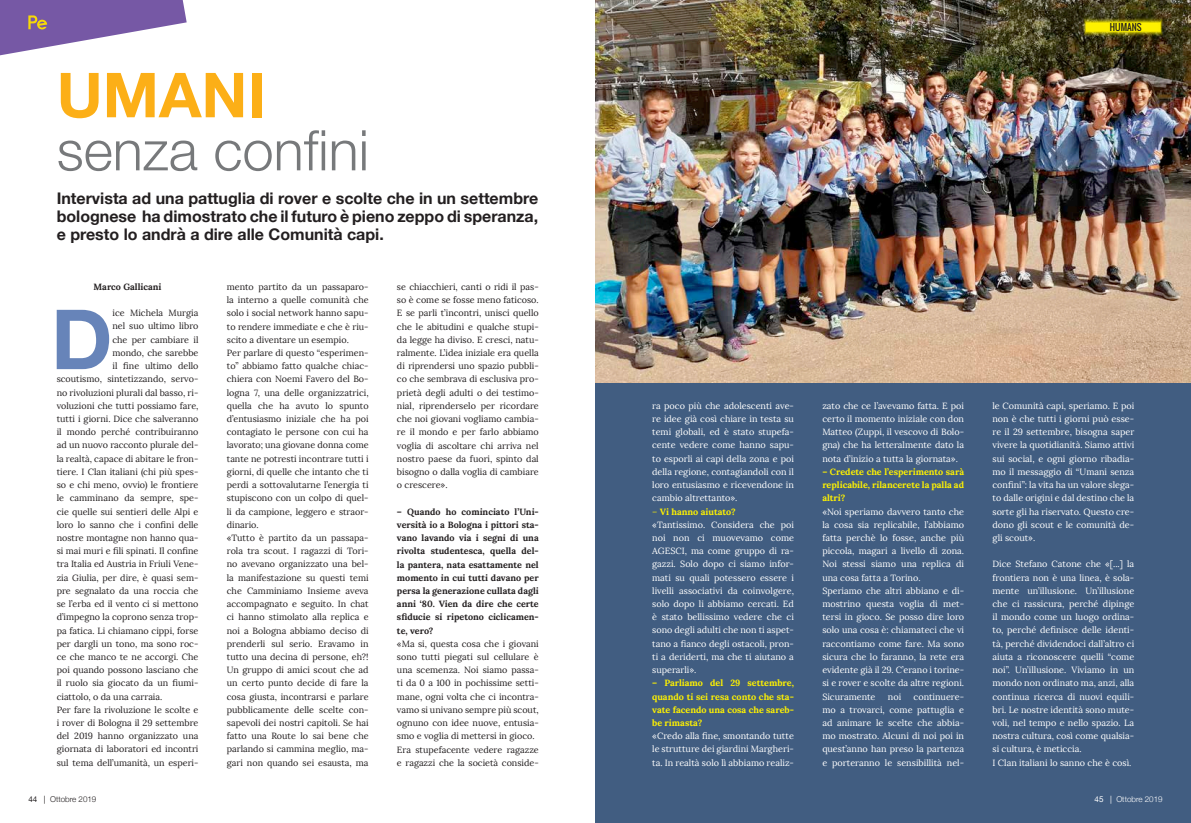
<style>
.page{position:relative;width:1191px;height:823px;background:#fff}
.page>*{position:absolute;margin:0;border:0;box-sizing:border-box;transform-origin:0 0}
.t1{font:700 82.9px "Helvetica Neue";color:#6784b9}
.t2{font:700 62px "Helvetica Neue";color:#fcaf17}
.t3{font:300 56px "Helvetica Neue";color:#77797b}
.t4{font:700 16px/18px "Helvetica Neue";color:#231f20;text-align:justify}
.t5{font:9px/13.2px "Lora";color:#231f20}
.t6{font:9px/13.2px "Lora";color:#fff;text-align:justify}
.t7{font:700 9px/13.2px "Lora";color:#231f20;text-align:justify}
.t8{font:700 9px/13.2px "Lora";color:#fff200;text-align:justify}
.t9{font:9px "Oswald";color:#231f20}
.t10{font:300 8px "Helvetica Neue";color:#fff}
.t11{font:300 8px "Helvetica Neue";color:#231f20}
.s1{font-weight:400}
.s2{color:#fff200}
.s3{font-weight:700;color:#fff200}
</style>
<div class="page">
<div style="left:595px;top:0;width:596px;height:822px;background:#415d81"></div>
<img style="left:595px;top:0;width:596px;height:382px">
<svg style="left:1083px;top:17px;width:79px;height:20px;background:#b0a70a"></svg>
<svg style="left:0;top:0;width:187px;height:55px"></svg>
<h2 class="t2" style="left:57px;top:46px;width:210px">UMANI</h2>
<h3 class="t3" style="left:57px;top:105px;width:314px">senza confini</h3>
<h3 class="t4" style="left:57px;top:189px;width:483px">Intervista ad una pattuglia di rover e scolte che in un settembre bolognese ha dimostrato che il futuro è pieno zeppo di speranza, e presto lo andrà a dire alle Comunità capi.</h3>
<p class="t7" style="left:94px;top:280px;width:69px">Marco Gallicani</p>
<h1 class="t1" style="left:51px;top:274px;width:63px">D</h1>
<p class="t5" style="left:112px;top:306px;width:87px">ice Michela Murgia</p>
<p class="t5" style="left:112px;top:319px;width:87px">nel suo ultimo libro</p>
<p class="t5" style="left:112px;top:333px;width:87px">che per cambiare il</p>
<p class="t5" style="left:112px;top:346px;width:87px">mondo, che sarebbe</p>
<p class="t5" style="left:112px;top:359px;width:87px">il fine ultimo dello</p>
<p class="t5" style="left:57px;top:372px;width:143px">scoutismo, sintetizzando, servo-</p>
<p class="t5" style="left:57px;top:385px;width:143px">no rivoluzioni plurali dal basso, ri-</p>
<p class="t5" style="left:57px;top:399px;width:143px">voluzioni che tutti possiamo fare,</p>
<p class="t5" style="left:57px;top:412px;width:143px">tutti i giorni. Dice che salveranno</p>
<p class="t5" style="left:57px;top:425px;width:143px">il mondo perché contribuiranno</p>
<p class="t5" style="left:57px;top:438px;width:143px">ad un nuovo racconto plurale del-</p>
<p class="t5" style="left:57px;top:451px;width:143px">la realtà, capace di abitare le fron-</p>
<p class="t5" style="left:57px;top:465px;width:143px">tiere. I Clan italiani (chi più spes-</p>
<p class="t5" style="left:57px;top:478px;width:143px">so e chi meno, ovvio) le frontiere</p>
<p class="t5" style="left:57px;top:491px;width:143px">le camminano da sempre, spe-</p>
<p class="t5" style="left:57px;top:504px;width:143px">cie quelle sui sentieri delle Alpi e</p>
<p class="t5" style="left:57px;top:517px;width:143px">loro lo sanno che i confini delle</p>
<p class="t5" style="left:57px;top:531px;width:143px">nostre montagne non hanno qua-</p>
<p class="t5" style="left:57px;top:544px;width:143px">si mai muri e fili spinati. Il confine</p>
<p class="t5" style="left:57px;top:557px;width:143px">tra Italia ed Austria in Friuli Vene-</p>
<p class="t5" style="left:57px;top:570px;width:143px">zia Giulia, per dire, è quasi sem-</p>
<p class="t5" style="left:57px;top:583px;width:143px">pre segnalato da una roccia che</p>
<p class="t5" style="left:57px;top:597px;width:143px">se l’erba ed il vento ci si mettono</p>
<p class="t5" style="left:57px;top:610px;width:143px">d’impegno la coprono senza trop-</p>
<p class="t5" style="left:57px;top:623px;width:143px">pa fatica. Li chiamano cippi, forse</p>
<p class="t5" style="left:57px;top:636px;width:143px">per dargli un tono, ma sono roc-</p>
<p class="t5" style="left:57px;top:649px;width:143px">ce che manco te ne accorgi. Che</p>
<p class="t5" style="left:57px;top:663px;width:143px">poi quando possono lasciano che</p>
<p class="t5" style="left:57px;top:676px;width:143px">il ruolo sia giocato da un fiumi-</p>
<p class="t5" style="left:57px;top:689px;width:107px">ciattolo, o da una carraia.</p>
<p class="t5" style="left:57px;top:702px;width:143px">Per fare la rivoluzione le scolte e</p>
<p class="t5" style="left:57px;top:715px;width:143px">i rover di Bologna il 29 settembre</p>
<p class="t5" style="left:57px;top:729px;width:143px">del 2019 hanno organizzato una</p>
<p class="t5" style="left:57px;top:742px;width:143px">giornata di laboratori ed incontri</p>
<p class="t5" style="left:57px;top:755px;width:143px">sul tema dell’umanità, un esperi-</p>
<p class="t11" style="left:28px;top:792px;width:70px"><span class="s1">44 |</span> Ottobre 2019</p>
<p class="t5" style="left:227px;top:280px;width:143px">mento partito da un passaparo&shy;la interno a quelle comunità che solo i social network hanno sapu&shy;to rendere immediate e che è riu&shy;scito a diventare un esempio.<br>Per parlare di questo “esperimen&shy;to” abbiamo fatto qualche chiac&shy;chiera con Noemi Favero del Bo&shy;logna 7, una delle organizzatrici, quella che ha avuto lo spunto d’entusiasmo iniziale che ha poi contagiato le persone con cui ha lavorato; una giovane donna come tante ne potresti incontrare tutti i giorni, di quelle che intanto che ti perdi a sottovalutarne l’energia ti stupiscono con un colpo di quel&shy;li da campione, leggero e straor&shy;dinario.<br>«Tutto è partito da un passapa&shy;rola tra scout. I ragazzi di Tori&shy;no avevano organizzato una bel&shy;la manifestazione su questi temi che Camminiamo Insieme aveva accompagnato e seguito. In chat ci hanno stimolato alla replica e noi a Bologna abbiamo deciso di prenderli sul serio. Eravamo in tutto una decina di persone, eh?!<br>Un gruppo di amici scout che ad un certo punto decide di fare la cosa giusta, incontrarsi e parlare pubblicamente delle scelte con&shy;sapevoli dei nostri capitoli. Se hai fatto una Route lo sai bene che parlando si cammina meglio, ma&shy;gari non quando sei esausta, ma</p>
<p class="t5" style="left:397px;top:280px;width:143px;text-align:justify">se chiacchieri, canti o ridi il pas&shy;so è come se fosse meno faticoso.<br>E se parli t’incontri, unisci quello che le abitudini e qualche stupi&shy;da legge ha diviso. E cresci, natu&shy;ralmente. L’idea iniziale era quella di riprendersi uno spazio pubbli&shy;co che sembrava di esclusiva pro&shy;prietà degli adulti o dei testimo&shy;nial, riprenderselo per ricordare che noi giovani vogliamo cambia&shy;re il mondo e per farlo abbiamo voglia di ascoltare chi arriva nel nostro paese da fuori, spinto dal bisogno o dalla voglia di cambiare o crescere».</p>
<p class="t7" style="left:397px;top:504px;width:143px">– Quando ho cominciato l’Uni&shy;versità io a Bologna i pittori sta&shy;vano lavando via i segni di una rivolta studentesca, quella del&shy;la pantera, nata esattamente nel momento in cui tutti davano per persa la generazione cullata dagli anni ‘80. Vien da dire che certe sfiducie si ripetono ciclicamen&shy;te, vero?</p>
<p class="t5" style="left:397px;top:636px;width:143px">«Ma si, questa cosa che i giovani sono tutti piegati sul cellulare è una scemenza. Noi siamo passa&shy;ti da 0 a 100 in pochissime setti&shy;mane, ogni volta che ci incontra&shy;vamo si univano sempre più scout, ognuno con idee nuove, entusia&shy;smo e voglia di mettersi in gioco.<br>Era stupefacente vedere ragazze e ragazzi che la società conside-</p>
<p class="t9" style="left:1109px;top:20px;width:33px">HUMANS</p>
<p class="t6" style="left:652px;top:399px;width:143px">ra poco più che adolescenti ave&shy;re idee già così chiare in testa su temi globali, ed è stato stupefa&shy;cente vedere come hanno sapu&shy;to esporli ai capi della zona e poi della regione, contagiandoli con il loro entusiasmo e ricevendone in cambio altrettanto».</p>
<p class="t6" style="left:652px;top:504px;width:143px;text-align:left"><span class="s2">–</span> <span class="s3">Vi hanno aiutato?<br></span>«Tantissimo. Considera che poi noi non ci muovevamo come<br>AGESCI, ma come gruppo di ra&shy;gazzi. Solo dopo ci siamo infor&shy;mati su quali potessero essere i livelli associativi da coinvolgere, solo dopo li abbiamo cercati. Ed è stato bellissimo vedere che ci sono degli adulti che non ti aspet&shy;tano a fianco degli ostacoli, pron&shy;ti a deriderti, ma che ti aiutano a superarli».</p>
<p class="t8" style="left:652px;top:676px;width:143px">– Parliamo del 29 settembre, quando ti sei resa conto che sta&shy;vate facendo una cosa che sareb&shy;be rimasta?</p>
<p class="t6" style="left:652px;top:729px;width:143px">«Credo alla fine, smontando tutte le strutture dei giardini Margheri&shy;ta. In realtà solo lì abbiamo realiz-</p>
<p class="t6" style="left:822px;top:399px;width:143px">zato che ce l’avevamo fatta. E poi certo il momento iniziale con don Matteo (Zuppi, il vescovo di Bolo&shy;gna) che ha letteralmente dato la nota d’inizio a tutta la giornata».</p>
<p class="t8" style="left:822px;top:464px;width:143px">– Credete che l’esperimento sarà replicabile, rilancerete la palla ad altri?</p>
<p class="t6" style="left:822px;top:504px;width:143px;text-align:left">«Noi speriamo davvero tanto che la cosa sia replicabile, l’abbiamo fatta perchè lo fosse, anche più piccola, magari a livello di zona.<br>Noi stessi siamo una replica di una cosa fatta a Torino.<br>Speriamo che altri abbiano e di&shy;mostrino questa voglia di met&shy;tersi in gioco. Se posso dire loro solo una cosa è: chiamateci che vi raccontiamo come fare. Ma sono sicura che lo faranno, la rete era evidente già il 29. C’erano i torine&shy;si e rover e scolte da altre regioni.<br>Sicuramente</p>
<p class="t6" style="left:822px;top:689px;width:143px;text-indent:91px">continuere&shy;mo a trovarci, come pattuglia e ad animare le scelte che abbia&shy;mo mostrato. Alcuni di noi poi in quest’anno han preso la partenza e porteranno le sensibillità nel-</p>
<p class="t6" style="left:888px;top:689px;width:15px">noi</p>
<p class="t6" style="left:992px;top:399px;width:143px">le Comunità capi, speriamo. E poi non è che tutti i giorni può esse&shy;re il 29 settembre, bisogna saper vivere la quotidianità. Siamo attivi sui social, e ogni giorno ribadia&shy;mo il messaggio di “Umani senza confini”: la vita ha un valore slega&shy;to dalle origini e dal destino che la sorte gli ha riservato. Questo cre&shy;dono gli scout e le comunità de&shy;gli scout».</p>
<p class="t6" style="left:992px;top:557px;width:143px;text-align:left">Dice Stefano Catone che «[...] la frontiera non è una linea, è sola&shy;mente un’illusione. Un’illusione che ci rassicura, perché dipinge il mondo come un luogo ordina&shy;to, perché definisce delle identi&shy;tà, perché dividendoci dall’altro ci aiuta a riconoscere quelli “come noi”. Un’illusione. Viviamo in un mondo non ordinato ma, anzi, alla continua ricerca di nuovi equili&shy;bri. Le nostre identità sono mute&shy;voli, nel tempo e nello spazio. La nostra cultura, così come qualsia&shy;si cultura, è meticcia.<br>I Clan italiani lo sanno che è così.</p>
<p class="t10" style="left:1094px;top:792px;width:70px"><span class="s1">45 |</span> Ottobre 2019</p>
</div>
